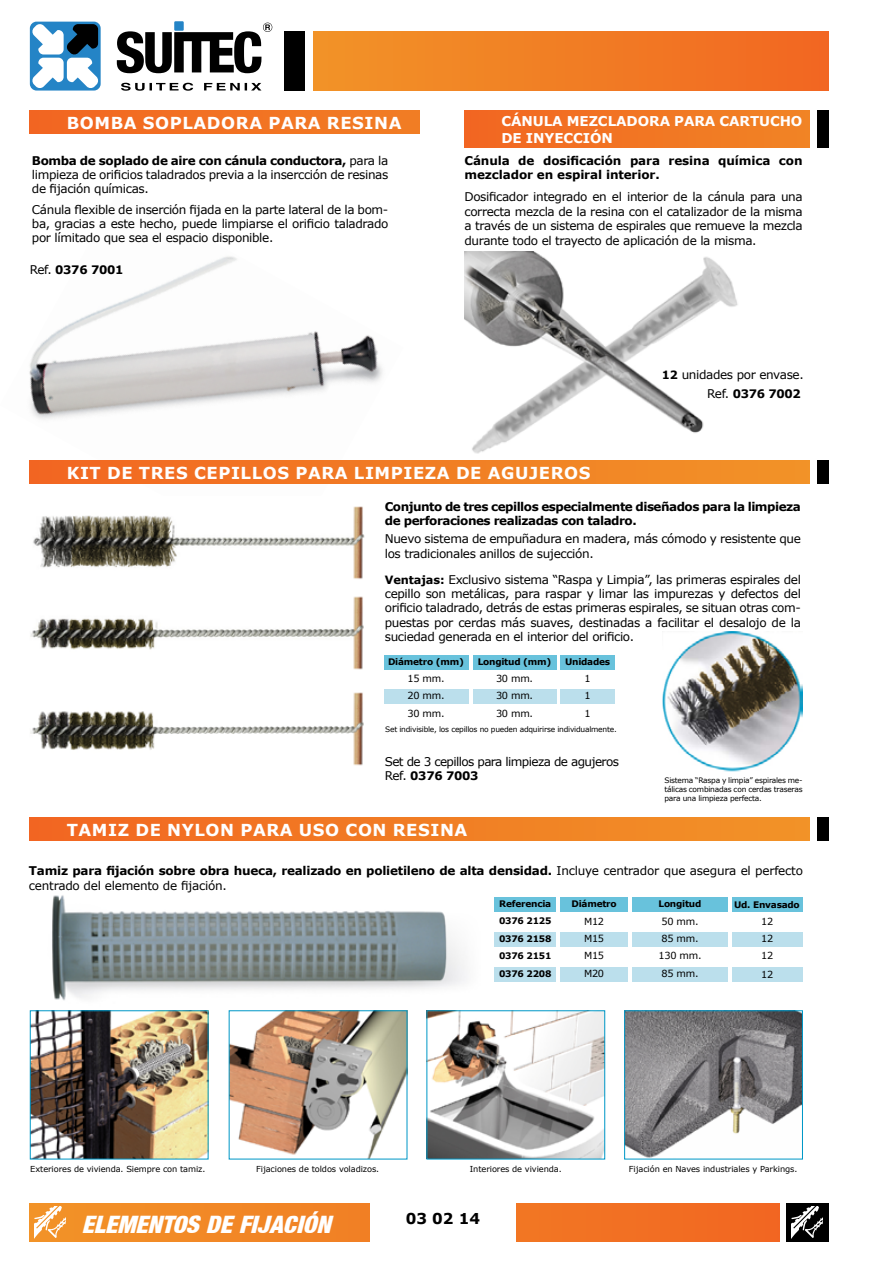
<style>
.page{position:relative;width:893px;height:1263px;background:#fff}
.page>*{position:absolute;margin:0;border:0;box-sizing:border-box;transform-origin:0 0}
.t1{font:italic 24px "Basic Sans Heavy SF Bold";letter-spacing:.01em;color:#fff}
.t2{font:700 16.5px "Verdana";letter-spacing:.035em;color:#fff}
.t3{font:700 15px "Verdana";color:#000}
.t4{font:700 13.5px/16.2px "Verdana";letter-spacing:-.005em;color:#fff}
.t5{font:12px/14.4px "Verdana";letter-spacing:-.03em;color:#000;text-align:justify}
.t6{font:700 12px/14.4px "Verdana";letter-spacing:-.02em;color:#000}
.t7{font:700 12px/14.4px "Verdana";letter-spacing:-.04em;color:#000}
.t8{font:12px "Verdana";letter-spacing:-.05em;color:#000}
.t9{font:700 11.7px "Verdana";letter-spacing:-.025em;color:#000}
.t10{font:9.75px "Verdana";letter-spacing:-.025em;color:#000}
.t11{font:700 9px "Verdana";letter-spacing:-.025em;color:#000}
.t12{font:8.25px "Verdana";letter-spacing:-.01em;color:#000}
.t13{font:7.5px/9px "Verdana";letter-spacing:-.03em;color:#000;text-align:justify}
.s1{font-weight:700}
.s2{font-weight:400;font-size:12px}
.s3{font-weight:700;font-size:11.4px}
.s4{font-weight:400}
</style>
<div class="page">
<div style="left:314px;top:31px;width:514px;height:60px;background:linear-gradient(to right,#f29327,#f26721)"></div>
<div style="left:284px;top:31px;width:20px;height:60px;background:#000"></div>
<svg style="left:30px;top:22px;width:71px;height:69px"></svg>
<svg style="left:121px;top:83px;width:140px;height:8px"></svg>
<svg style="left:117px;top:21px;width:155px;height:52px"></svg>
<div style="left:30px;top:111px;width:780px;height:23px;background:#f27223"></div>
<svg style="left:30px;top:1203px;width:749px;height:39px;background:#f17c24"></svg>
<div style="left:786px;top:1203px;width:42px;height:39px;background:#000"></div>
<div style="left:370px;top:1201px;width:146px;height:43px;background:#fff"></div>
<svg style="left:34px;top:1207px;width:32px;height:31px"></svg>
<svg style="left:791px;top:1207px;width:32px;height:31px"></svg>
<img style="left:464px;top:251px;width:274px;height:203px">
<img style="left:29px;top:256px;width:374px;height:228px">
<div style="left:30px;top:460px;width:780px;height:23px;background:linear-gradient(to right,#f26621,#f29327)"></div>
<div style="left:817px;top:460px;width:11px;height:23px;background:#000"></div>
<div style="left:30px;top:817px;width:780px;height:23px;background:linear-gradient(to right,#f26621,#f29327)"></div>
<div style="left:817px;top:817px;width:11px;height:24px;background:#000"></div>
<div style="left:420px;top:111px;width:408px;height:37px;background:#fff"></div>
<div style="left:464px;top:111px;width:346px;height:37px;background:linear-gradient(to right,#f26622,#f18425)"></div>
<div style="left:817px;top:111px;width:11px;height:37px;background:#000"></div>
<img style="left:29px;top:895px;width:437px;height:118px">
<div style="left:732px;top:897px;width:70px;height:15px;background:#68c2dc"></div>
<div style="left:732px;top:932px;width:70px;height:15px;background:#bbdfec"></div>
<div style="left:732px;top:967px;width:70px;height:15px;background:#bbdfec"></div>
<div style="left:495px;top:897px;width:61px;height:15px;background:#68c2dc"></div>
<div style="left:495px;top:932px;width:61px;height:15px;background:#bbdfec"></div>
<div style="left:495px;top:967px;width:61px;height:15px;background:#bbdfec"></div>
<div style="left:560px;top:897px;width:68px;height:15px;background:#68c2dc"></div>
<div style="left:560px;top:932px;width:68px;height:15px;background:#bbdfec"></div>
<div style="left:560px;top:967px;width:68px;height:15px;background:#bbdfec"></div>
<div style="left:632px;top:897px;width:96px;height:15px;background:#68c2dc"></div>
<div style="left:632px;top:932px;width:96px;height:15px;background:#bbdfec"></div>
<div style="left:632px;top:967px;width:96px;height:15px;background:#bbdfec"></div>
<img style="left:663px;top:631px;width:140px;height:140px">
<img style="left:30px;top:506px;width:335px;height:260px">
<div style="left:384px;top:655px;width:84px;height:14px;background:#68c2dc"></div>
<div style="left:384px;top:689px;width:84px;height:15px;background:#bbdfec"></div>
<div style="left:473px;top:655px;width:83px;height:14px;background:#68c2dc"></div>
<div style="left:473px;top:689px;width:83px;height:15px;background:#bbdfec"></div>
<div style="left:561px;top:655px;width:54px;height:14px;background:#68c2dc"></div>
<div style="left:561px;top:689px;width:54px;height:15px;background:#bbdfec"></div>
<img style="left:32px;top:1012px;width:175px;height:145px">
<div style="left:30px;top:1010px;width:179px;height:149px;border:1px solid #0098c7"></div>
<img style="left:231px;top:1012px;width:174px;height:145px">
<img style="left:428px;top:1012px;width:175px;height:145px">
<div style="left:426px;top:1010px;width:179px;height:149px;border:1px solid #0098c7"></div>
<img style="left:626px;top:1012px;width:175px;height:145px">
<div style="left:624px;top:1010px;width:179px;height:149px;border:1px solid #0098c7"></div>
<h2 class="t2" style="left:67px;top:111px;width:336px">BOMBA SOPLADORA PARA RESINA</h2>
<p class="t4" style="left:501px;top:113px;width:303px">CÁNULA MEZCLADORA PARA CARTUCHO<br>DE INYECCIÓN</p>
<p class="t5" style="left:32px;top:153px;width:358px"><span class="s1">Bomba de soplado de aire con cánula conductora,</span> para la limpieza de orificios taladrados previa a la insercción de resinas de fijación químicas.</p>
<p class="t6" style="left:464px;top:153px;width:340px">Cánula de dosificación para resina química con mezclador en espiral interior.</p>
<p class="t5" style="left:464px;top:190px;width:340px">Dosificador integrado en el interior de la cánula para una correcta mezcla de la resina con el catalizador de la misma a través de un sistema de espirales que remueve la mezcla durante todo el trayecto de aplicación de la misma.</p>
<p class="t5" style="left:32px;top:203px;width:358px">Cánula flexible de inserción fijada en la parte lateral de la bom&shy;ba, gracias a este hecho, puede limpiarse el orificio taladrado por límitado que sea el espacio disponible.</p>
<p class="t9" style="left:30px;top:261px;width:95px"><span class="s2">Ref.</span> 0376 7001</p>
<h2 class="t2" style="left:67px;top:461px;width:525px">KIT DE TRES CEPILLOS PARA LIMPIEZA DE AGUJEROS</h2>
<p class="t5" style="left:662px;top:367px;width:143px"><span class="s3">12</span> unidades por envase.</p>
<p class="t9" style="left:707px;top:385px;width:95px"><span class="s2">Ref.</span> 0376 7002</p>
<p class="t7" style="left:385px;top:499px;width:418px">Conjunto de tres cepillos especialmente diseñados para la limpieza de perforaciones realizadas con taladro.</p>
<p class="t5" style="left:385px;top:531px;width:418px">Nuevo sistema de empuñadura en madera, más cómodo y resistente que los tradicionales anillos de sujección.</p>
<p class="t5" style="left:385px;top:572px;width:418px"><span class="s3">Ventajas:</span> Exclusivo sistema “Raspa y Limpia”, las primeras espirales del cepillo son metálicas, para raspar y limar las impurezas y defectos del orificio taladrado, detrás de estas primeras espirales, se situan otras com&shy;puestas por cerdas más suaves, destinadas a facilitar el desalojo de la suciedad generada en el interior del orificio.</p>
<p class="t11" style="left:388px;top:655px;width:78px">Diámetro (mm)</p>
<p class="t10" style="left:407px;top:689px;width:39px">20 mm.</p>
<p class="t10" style="left:407px;top:672px;width:39px">15 mm.</p>
<p class="t10" style="left:407px;top:707px;width:39px">30 mm.</p>
<p class="t11" style="left:478px;top:655px;width:75px">Longitud (mm)</p>
<p class="t10" style="left:496px;top:689px;width:39px">30 mm.</p>
<p class="t10" style="left:496px;top:672px;width:39px">30 mm.</p>
<p class="t10" style="left:496px;top:707px;width:39px">30 mm.</p>
<p class="t11" style="left:565px;top:655px;width:47px">Unidades</p>
<p class="t10" style="left:584px;top:689px;width:8px">1</p>
<p class="t10" style="left:584px;top:672px;width:8px">1</p>
<p class="t10" style="left:584px;top:707px;width:8px">1</p>
<p class="t13" style="left:385px;top:724px;width:233px">Set indivisible, los cepillos no pueden adquirirse individualmente.</p>
<p class="t8" style="left:385px;top:753px;width:236px">Set de 3 cepillos para limpieza de agujeros</p>
<p class="t9" style="left:385px;top:767px;width:95px"><span class="s2">Ref.</span> 0376 7003</p>
<h2 class="t2" style="left:67px;top:818px;width:402px">TAMIZ DE NYLON PARA USO CON RESINA</h2>
<p class="t13" style="left:664px;top:776px;width:140px">Sistema “Raspa y limpia” espirales me&shy;tálicas combinadas con cerdas traseras para una limpieza perfecta.</p>
<p class="t6" style="left:29px;top:864px;width:775px">Tamiz para fijación sobre obra hueca, realizado en polietileno de alta densidad. <span class="s4">Incluye centrador que asegura el perfecto centrado del elemento de fijación.</span></p>
<p class="t11" style="left:499px;top:898px;width:54px">Referencia</p>
<p class="t11" style="left:499px;top:932px;width:54px">0376 2158</p>
<p class="t11" style="left:499px;top:967px;width:54px">0376 2208</p>
<p class="t11" style="left:499px;top:914px;width:54px">0376 2125</p>
<p class="t11" style="left:499px;top:949px;width:54px">0376 2151</p>
<p class="t11" style="left:571px;top:898px;width:47px">Diámetro</p>
<p class="t10" style="left:584px;top:932px;width:22px">M15</p>
<p class="t10" style="left:584px;top:967px;width:22px">M20</p>
<p class="t10" style="left:584px;top:914px;width:22px">M12</p>
<p class="t10" style="left:584px;top:949px;width:22px">M15</p>
<p class="t11" style="left:658px;top:898px;width:44px">Longitud</p>
<p class="t10" style="left:661px;top:932px;width:39px">85 mm.</p>
<p class="t10" style="left:661px;top:967px;width:39px">85 mm.</p>
<p class="t10" style="left:661px;top:914px;width:39px">50 mm.</p>
<p class="t10" style="left:658px;top:949px;width:45px">130 mm.</p>
<p class="t11" style="left:734px;top:898px;width:67px">Ud. Envasado</p>
<p class="t10" style="left:761px;top:932px;width:14px">12</p>
<p class="t10" style="left:761px;top:967px;width:14px">12</p>
<p class="t10" style="left:761px;top:915px;width:14px">12</p>
<p class="t10" style="left:761px;top:949px;width:14px">12</p>
<p class="t12" style="left:30px;top:1163px;width:177px">Exteriores de vivienda. Siempre con tamiz.</p>
<p class="t12" style="left:256px;top:1163px;width:125px">Fijaciones de toldos voladizos.</p>
<p class="t12" style="left:470px;top:1163px;width:93px">Interiores de vivienda.</p>
<p class="t12" style="left:629px;top:1163px;width:170px">Fijación en Naves industriales y Parkings.</p>
<h1 class="t1" style="left:82px;top:1210px;width:250px">ELEMENTOS DE FIJACIÓN</h1>
<p class="t3" style="left:406px;top:1208px;width:76px">03 02 14</p>
</div>
